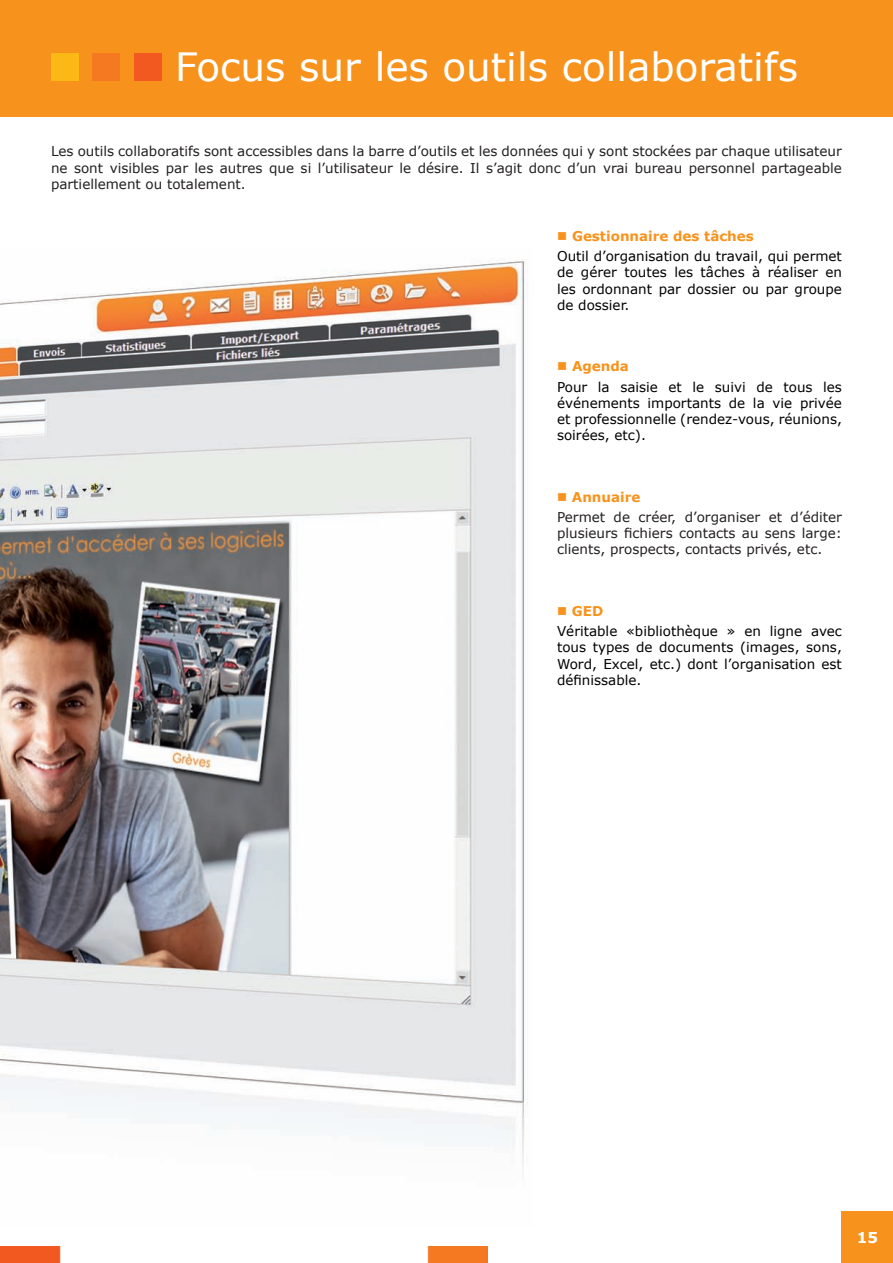
<style>
.page{position:relative;width:893px;height:1263px;background:#fff}
.page>*{position:absolute;margin:0;border:0;box-sizing:border-box;transform-origin:0 0}
.t1{font:39px "Verdana";color:#fff}
.t2{font:700 15px "Verdana";color:#fff}
.t3{font:13.5px/16.2px "Verdana";color:#000}
.t4{font:13.5px/16.2px "Verdana";color:#231f20}
.s1{color:#f7931d}
.s2{font-weight:700;color:#f7931d}
</style>
<div class="page">
<div style="left:842px;top:1212px;width:51px;height:51px;background:#f7931d"></div>
<img style="left:0;top:259px;width:528px;height:906px">
<div style="left:0;top:0;width:893px;height:116px;background:#f7931d"></div>
<img style="left:0;top:1246px;width:487px;height:17px">
<div style="left:51px;top:53px;width:28px;height:28px;background:#fcb814"></div>
<div style="left:92px;top:53px;width:28px;height:28px;background:#f47921"></div>
<div style="left:134px;top:53px;width:27px;height:28px;background:#f15921"></div>
<h1 class="t1" style="left:175px;top:40px;width:624px">Focus sur les outils collaboratifs</h1>
<p class="t4" style="left:51px;top:143px;width:792px;text-align:justify">Les outils collaboratifs sont accessibles dans la barre d’outils et les données qui y sont stockées par chaque utilisateur ne sont visibles par les autres que si l’utilisateur le désire. Il s’agit donc d’un vrai bureau personnel partageable partiellement ou totalement.</p>
<p class="t3" style="left:557px;top:225px;width:286px;line-height:20.4px"><span class="s1">■</span> <span class="s2">Gestionnaire des tâches<br></span>Outil d’organisation du travail, qui permet</p>
<p class="t3" style="left:557px;top:264px;width:286px;text-align:justify">de gérer toutes les tâches à réaliser en les ordonnant par dossier ou par groupe de dossier.</p>
<p class="t3" style="left:557px;top:356px;width:286px;line-height:20.4px"><span class="s1">■</span> <span class="s2">Agenda<br></span>Pour la saisie et le suivi de tous les</p>
<p class="t3" style="left:557px;top:395px;width:286px;text-align:justify">événements importants de la vie privée et professionnelle (rendez-vous, réunions, soirées, etc).</p>
<p class="t4" style="left:557px;top:486px;width:286px;line-height:20.4px"><span class="s1">■</span> <span class="s2">Annuaire<br></span>Permet de créer, d’organiser et d’éditer</p>
<p class="t4" style="left:557px;top:525px;width:286px">plusieurs fichiers contacts au sens large: clients, prospects, contacts privés, etc.</p>
<p class="t3" style="left:557px;top:601px;width:286px;line-height:20.4px"><span class="s1">■</span> <span class="s2">GED<br></span>Véritable «bibliothèque » en ligne avec</p>
<p class="t3" style="left:557px;top:639px;width:286px;text-align:justify">tous types de documents (images, sons, Word, Excel, etc.) dont l’organisation est définissable.</p>
<p class="t2" style="left:857px;top:1227px;width:23px">15</p>
</div>
